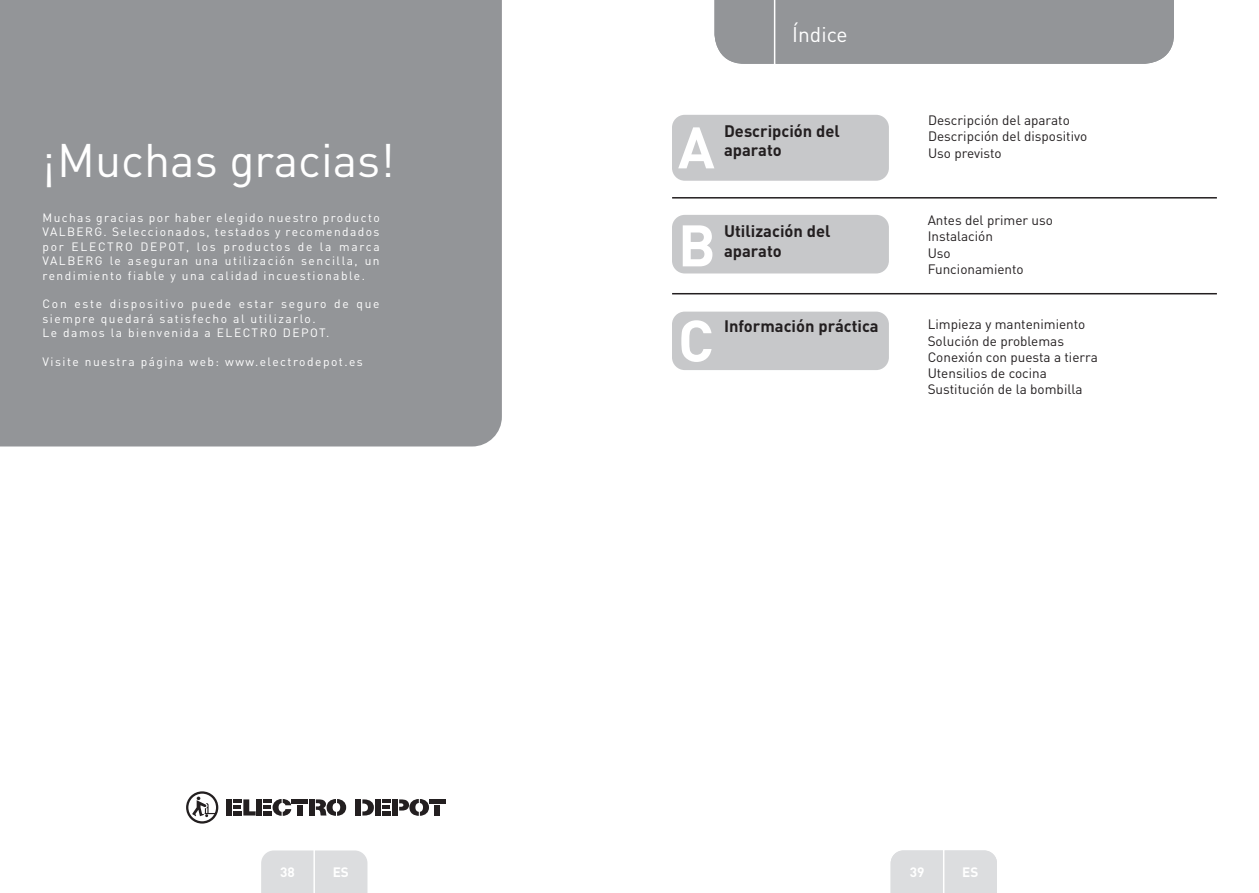
<style>
.page{position:relative;width:1259px;height:893px;background:#fff}
.page>*{position:absolute;margin:0;border:0;box-sizing:border-box;transform-origin:0 0}
.t1{font:700 57.6px "DIN Pro";color:#fff}
.t2{font:46.5px "DIN Pro";color:#fff}
.TitreDroit{font:21px "DIN Pro";color:#fff}
.t3{font:700 16.5px/19.8px "DIN Pro";color:#231f20}
.Sommaire{font:13.5px "DIN Pro";color:#231f20}
.Body{font:700 13.5px "DIN Pro";color:#fff}
.t4{font:12px/14.4px "DIN Pro";letter-spacing:.125em;color:#fff;text-align:justify}
</style>
<div class="page">
<div style="left:714px;top:0;width:460px;height:64px;background:#939598"></div>
<div style="left:261px;top:850px;width:106px;height:43px;background:#dcdddf"></div>
<div style="left:890px;top:850px;width:107px;height:43px;background:#dcdddf"></div>
<hr style="left:313px;top:833px;width:2px;height:60px;background:#fff">
<hr style="left:943px;top:833px;width:1px;height:60px;background:#fff">
<hr style="left:774px;top:0;width:1px;height:66px;background:#fff">
<div style="left:0;top:0;width:502px;height:446px;background:#939598"></div>
<div style="left:256px;top:799px;width:6px;height:16px;background:#231f20"></div>
<svg style="left:233px;top:799px;width:23px;height:16px"></svg>
<div style="left:226px;top:799px;width:6px;height:16px;background:#231f20"></div>
<div style="left:309px;top:799px;width:6px;height:16px;background:#231f20"></div>
<svg style="left:316px;top:799px;width:30px;height:17px"></svg>
<svg style="left:263px;top:799px;width:28px;height:17px"></svg>
<div style="left:291px;top:799px;width:17px;height:5px;background:#231f20"></div>
<div style="left:297px;top:805px;width:5px;height:10px;background:#231f20"></div>
<svg style="left:382px;top:799px;width:9px;height:16px"></svg>
<div style="left:375px;top:799px;width:6px;height:16px;background:#231f20"></div>
<div style="left:355px;top:799px;width:6px;height:16px;background:#231f20"></div>
<svg style="left:362px;top:799px;width:12px;height:16px"></svg>
<div style="left:429px;top:799px;width:16px;height:5px;background:#231f20"></div>
<div style="left:434px;top:805px;width:6px;height:10px;background:#231f20"></div>
<div style="left:392px;top:799px;width:6px;height:16px;background:#231f20"></div>
<svg style="left:399px;top:799px;width:30px;height:17px"></svg>
<svg style="left:186px;top:791px;width:32px;height:33px"></svg>
<hr style="left:672px;top:197px;width:545px;height:2px;background:#231f20">
<hr style="left:672px;top:293px;width:545px;height:1px;background:#231f20">
<div style="left:672px;top:115px;width:217px;height:66px;background:#c7c8ca;border-radius:13px"></div>
<div style="left:672px;top:312px;width:217px;height:58px;background:#c7c8ca;border-radius:13px"></div>
<div style="left:672px;top:215px;width:217px;height:58px;background:#c7c8ca;border-radius:13px"></div>
<p class="t2" style="left:43px;top:129px;width:354px">¡Muchas gracias!</p>
<p class="t4" style="left:43px;top:210px;width:339px">Muchas gracias por haber elegido nuestro producto VALBERG. Seleccionados, testados y recomendados por ELECTRO DEPOT, los productos de la marca VALBERG le aseguran una utilización sencilla, un rendimiento fiable y una calidad incuestionable.</p>
<p class="t4" style="left:43px;top:296px;width:339px">Con este dispositivo puede estar seguro de que siempre quedará satisfecho al utilizarlo.</p>
<p class="t4" style="left:43px;top:325px;width:288px">Le damos la bienvenida a ELECTRO DEPOT.</p>
<p class="t4" style="left:43px;top:354px;width:322px">Visite nuestra página web: www.electrodepot.es</p>
<p class="TitreDroit" style="left:792px;top:20px;width:57px">Índice</p>
<p class="t1" style="left:678px;top:108px;width:38px">A</p>
<p class="t3" style="left:724px;top:120px;width:117px">Descripción del aparato</p>
<p class="t1" style="left:678px;top:206px;width:39px">B</p>
<p class="t3" style="left:724px;top:220px;width:108px">Utilización del aparato</p>
<p class="t1" style="left:678px;top:302px;width:37px">C</p>
<p class="t3" style="left:724px;top:316px;width:156px">Información práctica</p>
<p class="Sommaire" style="left:928px;top:111px;width:143px">Descripción del aparato</p>
<p class="Sommaire" style="left:928px;top:127px;width:161px">Descripción del dispositivo</p>
<p class="Sommaire" style="left:928px;top:143px;width:75px">Uso previsto</p>
<p class="Sommaire" style="left:927px;top:211px;width:127px">Antes del primer uso</p>
<p class="Sommaire" style="left:927px;top:227px;width:67px">Instalación</p>
<p class="Sommaire" style="left:927px;top:244px;width:25px">Uso</p>
<p class="Sommaire" style="left:927px;top:260px;width:98px">Funcionamiento</p>
<p class="Sommaire" style="left:927px;top:315px;width:159px">Limpieza y mantenimiento</p>
<p class="Sommaire" style="left:927px;top:331px;width:138px">Solución de problemas</p>
<p class="Sommaire" style="left:927px;top:348px;width:172px">Conexión con puesta a tierra</p>
<p class="Sommaire" style="left:927px;top:364px;width:121px">Utensilios de cocina</p>
<p class="Sommaire" style="left:927px;top:380px;width:156px">Sustitución de la bombilla</p>
<p class="Body" style="left:280px;top:863px;width:16px">38</p>
<p class="Body" style="left:333px;top:863px;width:18px">ES</p>
<p class="Body" style="left:962px;top:863px;width:18px">ES</p>
<p class="Body" style="left:909px;top:863px;width:16px">39</p>
</div>
